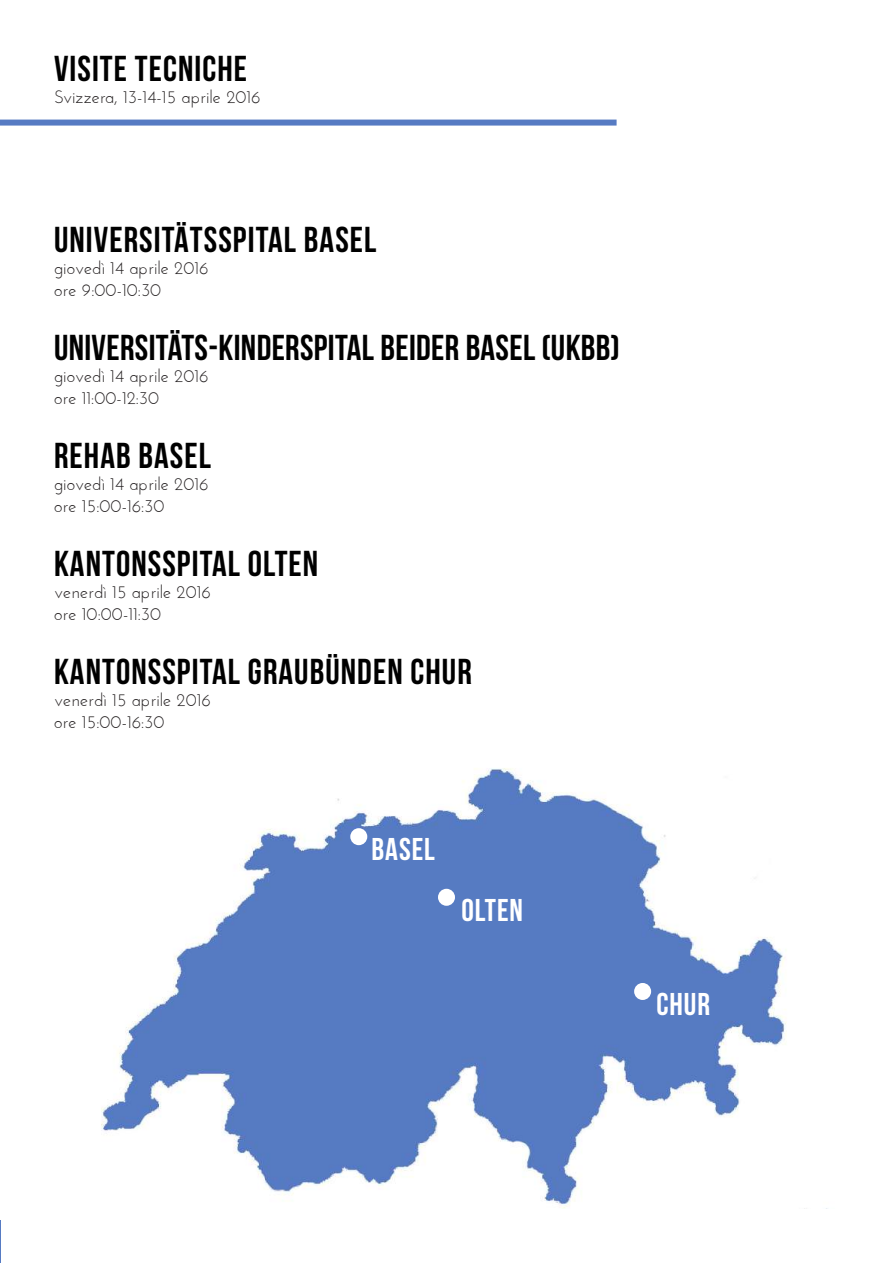
<style>
.page{position:relative;width:893px;height:1263px;background:#fff}
.page>*{position:absolute;margin:0;border:0;box-sizing:border-box;transform-origin:0 0}
.t1{font:700 36px "Bebas Neue";letter-spacing:.03em;color:#000}
.t2{font:700 36px "Bebas Neue";letter-spacing:.01em;color:#000}
.t3{font:700 31.5px "Bebas Neue";letter-spacing:.03em;color:#fff}
.t4{font:18px/21.6px "Josefin Sans";color:#231f20}
</style>
<div class="page">
<div style="left:0;top:120px;width:617px;height:6px;background:#567bc3"></div>
<img style="left:101px;top:768px;width:727px;height:441px">
<div style="left:350px;top:828px;width:17px;height:17px;background:#fff;border-radius:50%"></div>
<div style="left:634px;top:983px;width:17px;height:17px;background:#fff;border-radius:50%"></div>
<div style="left:438px;top:889px;width:17px;height:17px;background:#fff;border-radius:50%"></div>
<hr style="left:0;top:1220px;width:1px;height:43px;background:#567bc3">
<h1 class="t1" style="left:54px;top:49px;width:195px">VISITE TECNICHE</h1>
<p class="t4" style="left:54px;top:85px;width:208px">Svizzera, 13-14-15 aprile 2016</p>
<h1 class="t1" style="left:54px;top:220px;width:324px">UNIVERSITÄTSSPITAL BASEL</h1>
<p class="t4" style="left:54px;top:257px;width:156px">giovedì 14 aprile 2016 ore 9:00-10:30</p>
<h1 class="t2" style="left:54px;top:328px;width:567px">UNIVERSITÄTS-KINDERSPITAL BEIDER BASEL (UKBB)</h1>
<p class="t4" style="left:54px;top:365px;width:156px">giovedì 14 aprile 2016 ore 11:00-12:30</p>
<h1 class="t1" style="left:54px;top:436px;width:158px">REHAB BASEL</h1>
<p class="t4" style="left:54px;top:473px;width:156px">giovedì 14 aprile 2016 ore 15:00-16:30</p>
<h1 class="t1" style="left:54px;top:544px;width:266px">KANTONSSPITAL OLTEN</h1>
<p class="t4" style="left:54px;top:581px;width:158px">venerdì 15 aprile 2016 ore 10:00-11:30</p>
<h1 class="t1" style="left:54px;top:652px;width:419px">KANTONSSPITAL GRAUBÜNDEN CHUR</h1>
<p class="t4" style="left:54px;top:689px;width:158px">venerdì 15 aprile 2016 ore 15:00-16:30</p>
<h2 class="t3" style="left:372px;top:832px;width:65px">BASEL</h2>
<h2 class="t3" style="left:461px;top:893px;width:63px">OLTEN</h2>
<h2 class="t3" style="left:656px;top:987px;width:55px">CHUR</h2>
</div>
